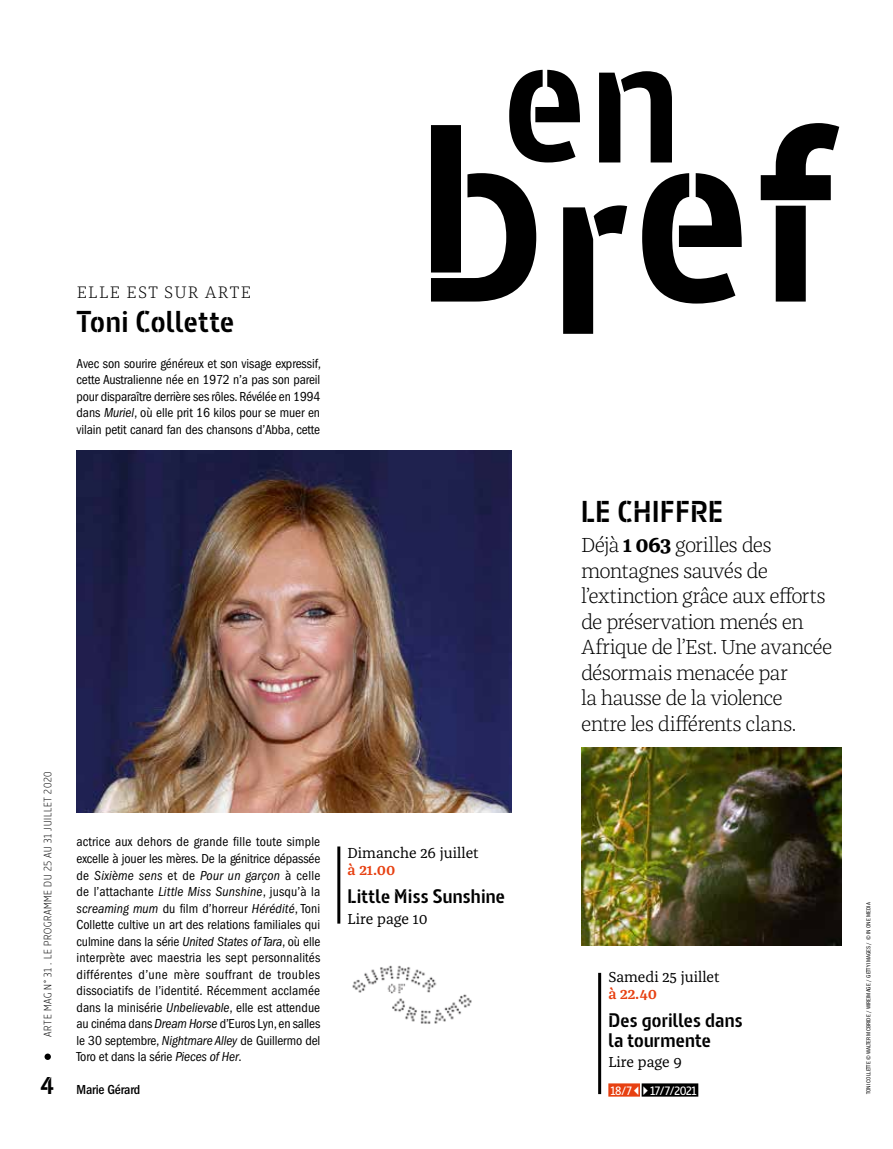
<style>
.page{position:relative;width:893px;height:1149px;background:#fff}
.page>*{position:absolute;margin:0;border:0;box-sizing:border-box;transform-origin:0 0}
.t1{font:700 30px "Barna Stencil";letter-spacing:.02em;color:#000}
.t2{font:700 24.15px "Barna Stencil";color:#000}
.t3{font:300 21px/25.5px "Franziska OT";letter-spacing:-.04em;color:#000}
.t4{font:700 19.5px/19.5px "Barna Stencil";letter-spacing:.01em;color:#000}
.t5{font:300 17.25px "Franziska OT";letter-spacing:.07em;color:#000}
.t6{font:15px "Franziska OT";color:#000}
.t7{font:600 15px "Franziska OT";color:#e74011}
.t8{font:condensed 13.5px/16.5px "ITC Franklin Gothic Std";letter-spacing:-.01em;color:#000;text-align:justify}
.t9{font:500 condensed 13.5px "ITC Franklin Gothic Std";letter-spacing:-.01em;color:#000}
.t10{font:600 12px "Barna";letter-spacing:-.03em;color:#fff}
.t11{font:300 10.5px "Barna";letter-spacing:.065em;color:#000}
.t12{font:condensed 6px "ITC Franklin Gothic Std";color:#000}
.s1{font-style:italic}
.s2{font-weight:700}
</style>
<div class="page">
<img style="left:77px;top:450px;width:434px;height:362px">
<svg style="left:45px;top:1053px;width:6px;height:6px"></svg>
<svg style="left:431px;top:123px;width:408px;height:211px"></svg>
<svg style="left:599px;top:71px;width:73px;height:91px"></svg>
<svg style="left:509px;top:70px;width:71px;height:92px"></svg>
<hr style="left:337px;top:846px;width:3px;height:77px;background:#000">
<img style="left:352px;top:965px;width:120px;height:59px">
<div style="left:608px;top:1083px;width:32px;height:13px;background:#e74011"></div>
<div style="left:642px;top:1083px;width:56px;height:13px;background:#000"></div>
<hr style="left:598px;top:972px;width:3px;height:121px;background:#000">
<img style="left:581px;top:747px;width:261px;height:198px">
<svg style="left:634px;top:1083px;width:14px;height:13px"></svg>
<p class="t5" style="left:77px;top:282px;width:176px">ELLE EST SUR ARTE</p>
<h1 class="t1" style="left:77px;top:303px;width:159px">Toni Collette</h1>
<p class="t8" style="left:77px;top:355px;width:246px">Avec son sourire généreux et son visage expressif, cette Australienne née en 1972 n’a pas son pareil pour disparaître derrière ses rôles. Révélée en 1994 dans <span class="s1">Muriel</span>, où elle prit 16 kilos pour se muer en vilain petit canard fan des chansons d’Abba, cette</p>
<p class="t11" style="left:42px;top:1036px;width:267px;rotate:-90deg">ARTE MAG N° 31 . LE PROGRAMME DU 25 AU 31 JUILLET 2020</p>
<h2 class="t2" style="left:40px;top:1070px;width:15px">4</h2>
<p class="t8" style="left:77px;top:833px;width:245px">actrice aux dehors de grande fille toute simple excelle à jouer les mères. De la génitrice dépassée de <span class="s1">Sixième sens</span> et de <span class="s1">Pour un garçon</span> à celle de l’attachante <span class="s1">Little Miss Sunshine</span>, jusqu’à la <span class="s1">screaming mum</span> du film d’horreur <span class="s1">Hérédité</span>, Toni Collette cultive un art des relations familiales qui culmine dans la série <span class="s1">United States of Tara</span>, où elle interprète avec maestria les sept personnalités différentes d’une mère souffrant de troubles dissociatifs de l’identité. Récemment acclamée dans la minisérie <span class="s1">Unbelievable</span>, elle est attendue au cinéma dans <span class="s1">Dream Horse</span> d’Euros Lyn, en salles le 30 septembre, <span class="s1">Nightmare Alley</span> de Guillermo del Toro et dans la série <span class="s1">Pieces of Her</span>.</p>
<p class="t9" style="left:77px;top:1081px;width:65px">Marie Gérard</p>
<p class="t6" style="left:348px;top:844px;width:133px">Dimanche 26 juillet</p>
<p class="t7" style="left:348px;top:860px;width:49px">à 21.00</p>
<h3 class="t4" style="left:348px;top:886px;width:159px">Little Miss Sunshine</h3>
<p class="t6" style="left:348px;top:909px;width:82px">Lire page 10</p>
<h1 class="t1" style="left:581px;top:493px;width:144px">LE CHIFFRE</h1>
<h3 class="t3" style="left:581px;top:532px;width:253px">Déjà <span class="s2">1 063</span> gorilles des montagnes sauvés de l’extinction grâce aux efforts de préservation menés en<br>Afrique de l’Est. Une avancée désormais menacée par<br>la hausse de la violence entre les différents clans.</h3>
<p class="t6" style="left:608px;top:968px;width:113px">Samedi 25 juillet</p>
<p class="t7" style="left:608px;top:984px;width:50px">à 22.40</p>
<h3 class="t4" style="left:608px;top:1010px;width:136px">Des gorilles dans la tourmente</h3>
<p class="t6" style="left:608px;top:1053px;width:75px">Lire page 9</p>
<p class="t10" style="left:610px;top:1082px;width:23px">18/7</p>
<p class="t10" style="left:650px;top:1082px;width:48px">17/7/2021</p>
<p class="t12" style="left:865px;top:1093px;width:193px;rotate:-90deg">TONI COLLETTE © WALTER MCBRIDE / WIREIMAGE / GETTY IMAGES / © IN ONE MEDIA</p>
</div>
